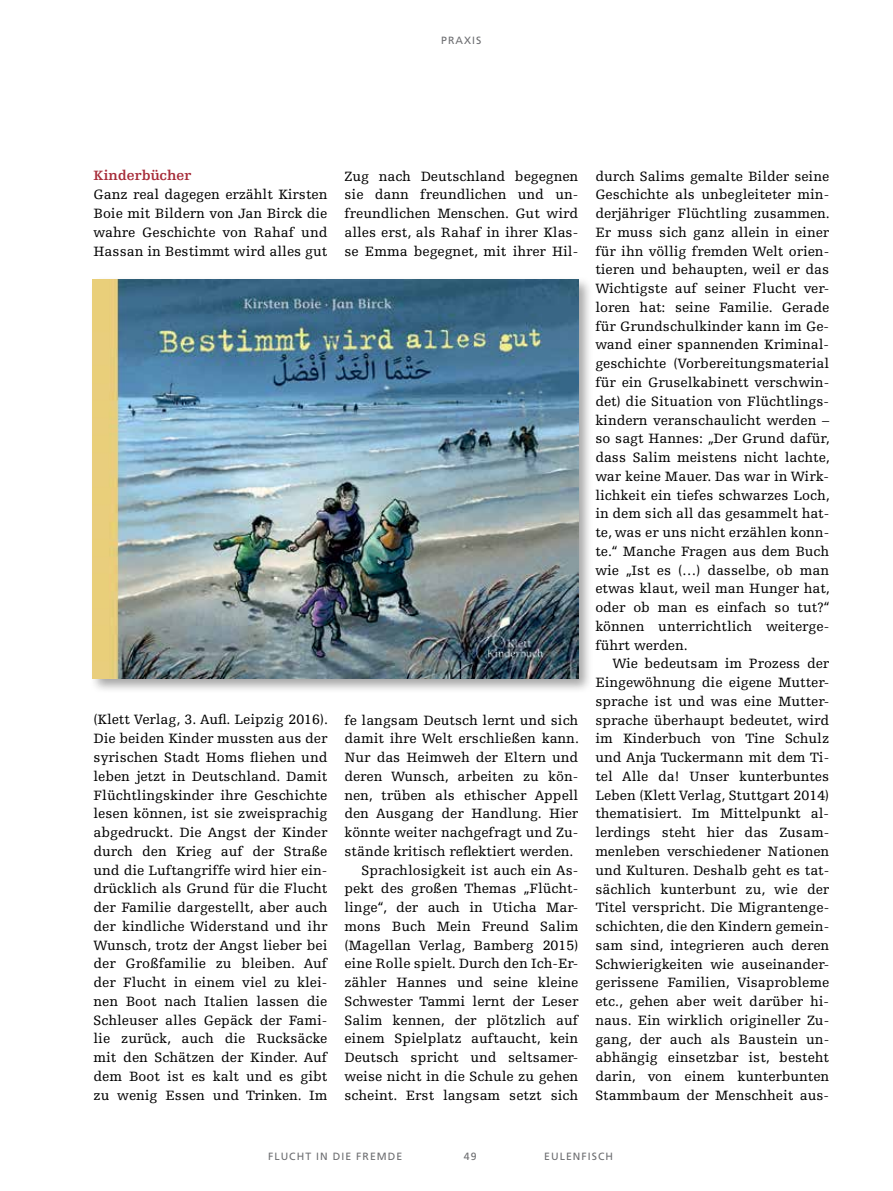
<style>
.page{position:relative;width:893px;height:1191px;background:#fff}
.page>*{position:absolute;margin:0;border:0;box-sizing:border-box;transform-origin:0 0}
.t1{font:14.25px/18.8px "Egyptienne FLT Std";color:#000;text-align:justify}
.t2{font:700 14.25px "Egyptienne FLT Std";color:#a72c39}
.t3{font:10.5px "Frutiger LT Pro";letter-spacing:.1em;color:#6d6e71}
</style>
<div class="page">
<div style="left:90px;top:276px;width:504px;height:417px;background:#000;opacity:.35"></div>
<img style="left:93px;top:279px;width:485px;height:399px">
<p class="t3" style="left:441px;top:34px;width:42px">PRAXIS</p>
<p class="t2" style="left:94px;top:168px;width:100px">Kinderbücher</p>
<p class="t1" style="left:94px;top:185px;width:235px">Ganz real dagegen erzählt Kirsten Boie mit Bildern von Jan Birck die wahre Geschichte von Rahaf und Hassan in Bestimmt wird alles gut</p>
<p class="t1" style="left:344px;top:167px;width:235px">Zug nach Deutschland begegnen sie dann freundlichen und un&shy;freundlichen Menschen. Gut wird alles erst, als Rahaf in ihrer Klas&shy;se Emma begegnet, mit ihrer Hil-</p>
<p class="t1" style="left:94px;top:710px;width:236px">(Klett Verlag, 3. Aufl. Leipzig 2016).<br>Die beiden Kinder mussten aus der syrischen Stadt Homs fliehen und leben jetzt in Deutschland. Damit Flüchtlingskinder ihre Geschichte lesen können, ist sie zweisprachig abgedruckt. Die Angst der Kinder durch den Krieg auf der Straße und die Luftangriffe wird hier ein&shy;drücklich als Grund für die Flucht der Familie dargestellt, aber auch der kindliche Widerstand und ihr Wunsch, trotz der Angst lieber bei der Großfamilie zu bleiben. Auf der Flucht in einem viel zu klei&shy;nen Boot nach Italien lassen die Schleuser alles Gepäck der Fami&shy;lie zurück, auch die Rucksäcke mit den Schätzen der Kinder. Auf dem Boot ist es kalt und es gibt zu wenig Essen und Trinken. Im</p>
<p class="t1" style="left:344px;top:710px;width:235px">fe langsam Deutsch lernt und sich</p>
<p class="t1" style="left:344px;top:729px;width:236px">damit ihre Welt erschließen kann.</p>
<p class="t1" style="left:344px;top:748px;width:235px">Nur das Heimweh der Eltern und</p>
<p class="t1" style="left:344px;top:767px;width:235px">deren Wunsch, arbeiten zu kön-</p>
<p class="t1" style="left:344px;top:785px;width:235px">nen, trüben als ethischer Appell</p>
<p class="t1" style="left:344px;top:804px;width:235px">den Ausgang der Handlung. Hier</p>
<p class="t1" style="left:344px;top:823px;width:235px">könnte weiter nachgefragt und Zu-</p>
<p class="t1" style="left:344px;top:842px;width:231px">stände kritisch reflektiert werden.</p>
<p class="t1" style="left:361px;top:860px;width:218px">Sprachlosigkeit ist auch ein As-</p>
<p class="t1" style="left:344px;top:879px;width:235px">pekt des großen Themas „Flücht-</p>
<p class="t1" style="left:344px;top:898px;width:235px">linge“, der auch in Uticha Mar-</p>
<p class="t1" style="left:344px;top:917px;width:235px">mons Buch Mein Freund Salim</p>
<p class="t1" style="left:344px;top:935px;width:235px">(Magellan Verlag, Bamberg 2015)</p>
<p class="t1" style="left:344px;top:954px;width:235px">eine Rolle spielt. Durch den Ich-Er-</p>
<p class="t1" style="left:344px;top:973px;width:235px">zähler Hannes und seine kleine</p>
<p class="t1" style="left:344px;top:992px;width:235px">Schwester Tammi lernt der Leser</p>
<p class="t1" style="left:344px;top:1010px;width:235px">Salim kennen, der plötzlich auf</p>
<p class="t1" style="left:344px;top:1029px;width:235px">einem Spielplatz auftaucht, kein</p>
<p class="t1" style="left:344px;top:1048px;width:235px">Deutsch spricht und seltsamer-</p>
<p class="t1" style="left:344px;top:1067px;width:235px">weise nicht in die Schule zu gehen</p>
<p class="t1" style="left:344px;top:1085px;width:235px">scheint. Erst langsam setzt sich</p>
<p class="t1" style="left:595px;top:167px;width:236px">durch Salims gemalte Bilder seine Geschichte als unbegleiteter min&shy;derjähriger Flüchtling zusammen.<br>Er muss sich ganz allein in einer für ihn völlig fremden Welt orien&shy;tieren und behaupten, weil er das Wichtigste auf seiner Flucht ver&shy;loren hat: seine Familie. Gerade für Grundschulkinder kann im Ge&shy;wand einer spannenden Kriminal&shy;geschichte (Vorbereitungsmaterial für ein Gruselkabinett verschwin&shy;det) die Situation von Flüchtlings&shy;kindern veranschaulicht werden – so sagt Hannes: „Der Grund dafür, dass Salim meistens nicht lachte, war keine Mauer. Das war in Wirk&shy;lichkeit ein tiefes schwarzes Loch, in dem sich all das gesammelt hat&shy;te, was er uns nicht erzählen konn&shy;te.“ Manche Fragen aus dem Buch wie „Ist es (…) dasselbe, ob man etwas klaut, weil man Hunger hat, oder ob man es einfach so tut?“ können unterrichtlich weiterge&shy;führt werden.</p>
<p class="t1" style="left:595px;top:654px;width:235px;text-indent:17px">Wie bedeutsam im Prozess der Eingewöhnung die eigene Mutter&shy;sprache ist und was eine Mutter&shy;sprache überhaupt bedeutet, wird im Kinderbuch von Tine Schulz und Anja Tuckermann mit dem Ti&shy;tel Alle da! Unser kunterbuntes Leben (Klett Verlag, Stuttgart 2014) thematisiert. Im Mittelpunkt al&shy;lerdings steht hier das Zusam&shy;menleben verschiedener Nationen und Kulturen. Deshalb geht es tat&shy;sächlich kunterbunt zu, wie der Titel verspricht. Die Migrantenge&shy;schichten, die den Kindern gemein&shy;sam sind, integrieren auch deren Schwierigkeiten wie auseinander&shy;gerissene Familien, Visaprobleme etc., gehen aber weit darüber hi&shy;naus. Ein wirklich origineller Zu&shy;gang, der auch als Baustein un&shy;abhängig einsetzbar ist, besteht darin, von einem kunterbunten Stammbaum der Menschheit aus-</p>
<p class="t3" style="left:268px;top:1150px;width:136px">FLUCHT IN DIE FREMDE</p>
<p class="t3" style="left:464px;top:1150px;width:14px">49</p>
<p class="t3" style="left:544px;top:1150px;width:70px">EULENFISCH</p>
</div>
